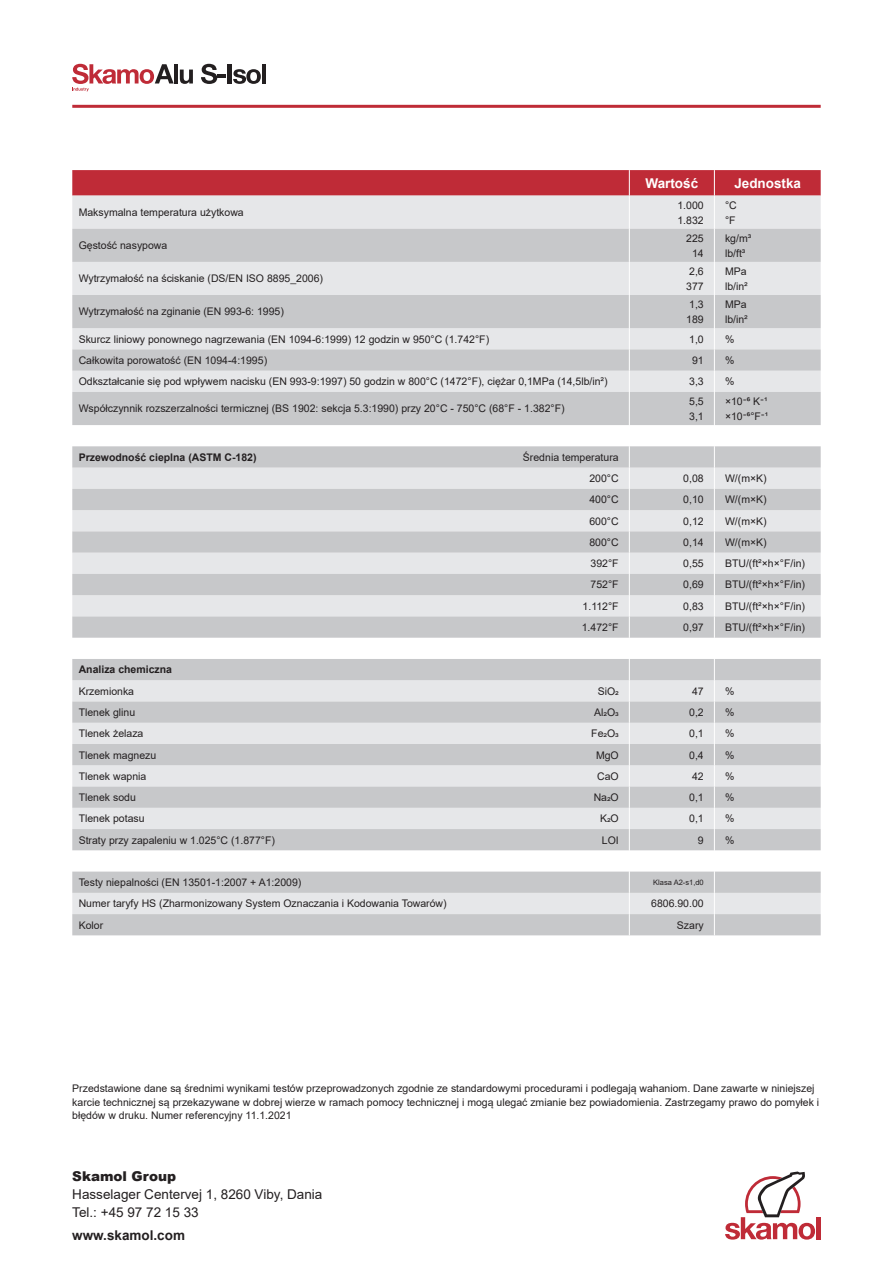
<style>
.page{position:relative;width:893px;height:1263px;background:#fff}
.page>*{position:absolute;margin:0;border:0;box-sizing:border-box;transform-origin:0 0}
.t1{font:13.5px/18px "Arial";color:#231f20}
.t2{font:700 13.5px "Arial";color:#fff}
.t3{font:700 13.5px "Arial";color:#231f20}
.t4{font:900 13.5px "Arial";color:#231f20}
.t5{font:10.5px/15px "Arial";color:#231f20}
.t6{font:700 10.5px "Arial";color:#231f20}
.t7{font:7.5px "Arial";color:#231f20}
</style>
<div class="page">
<hr style="left:174px;top:64px;width:4px;height:19px;background:#231f20">
<svg style="left:180px;top:70px;width:13px;height:14px"></svg>
<svg style="left:201px;top:64px;width:25px;height:20px"></svg>
<hr style="left:228px;top:64px;width:4px;height:19px;background:#231f20">
<svg style="left:233px;top:69px;width:28px;height:15px"></svg>
<hr style="left:262px;top:64px;width:4px;height:19px;background:#231f20">
<svg style="left:72px;top:64px;width:102px;height:27px"></svg>
<svg style="left:72px;top:170px;width:749px;height:26px;background:#c0313c"></svg>
<hr style="left:72px;top:105px;width:749px;height:3px;background:#bf2b37">
<div style="left:816px;top:1217px;width:5px;height:22px;background:#bf2b37"></div>
<svg style="left:725px;top:1171px;width:90px;height:68px"></svg>
<div style="left:72px;top:196px;width:749px;height:33px;background:#e6e7e9"></div>
<svg style="left:72px;top:229px;width:749px;height:706px;background:#d7d8da"></svg>
<hr style="left:629px;top:196px;width:1px;height:33px;background:#fff">
<hr style="left:714px;top:196px;width:1px;height:33px;background:#fff">
<hr style="left:629px;top:229px;width:1px;height:33px;background:#fff">
<hr style="left:714px;top:229px;width:1px;height:33px;background:#fff">
<hr style="left:629px;top:262px;width:1px;height:33px;background:#fff">
<hr style="left:714px;top:262px;width:1px;height:33px;background:#fff">
<hr style="left:629px;top:295px;width:1px;height:33px;background:#fff">
<hr style="left:714px;top:295px;width:1px;height:33px;background:#fff">
<svg style="left:629px;top:328px;width:1px;height:64px"></svg>
<svg style="left:714px;top:328px;width:1px;height:64px"></svg>
<hr style="left:629px;top:392px;width:1px;height:33px;background:#fff">
<hr style="left:714px;top:392px;width:1px;height:33px;background:#fff">
<svg style="left:629px;top:425px;width:1px;height:510px"></svg>
<svg style="left:714px;top:425px;width:1px;height:510px"></svg>
<p class="t2" style="left:645px;top:173px;width:54px">Wartość</p>
<p class="t2" style="left:734px;top:173px;width:68px">Jednostka</p>
<p class="t5" style="left:79px;top:205px;width:167px">Maksymalna temperatura użytkowa</p>
<p class="t5" style="left:677px;top:197px;width:28px">1.000<br>1.832</p>
<p class="t5" style="left:725px;top:197px;width:13px">°C °F</p>
<p class="t5" style="left:79px;top:238px;width:90px">Gęstość nasypowa</p>
<p class="t5" style="left:686px;top:230px;width:19px;text-align:center">225<br>14</p>
<p class="t5" style="left:725px;top:230px;width:28px">kg/m³ lb/ft³</p>
<p class="t5" style="left:79px;top:271px;width:246px">Wytrzymałość na ściskanie (DS/EN ISO 8895_2006)</p>
<p class="t5" style="left:686px;top:264px;width:19px">2,6<br>377</p>
<p class="t5" style="left:725px;top:264px;width:24px">MPa lb/in²</p>
<p class="t5" style="left:79px;top:304px;width:207px">Wytrzymałość na zginanie (EN 993-6: 1995)</p>
<p class="t5" style="left:686px;top:297px;width:19px">1,3<br>189</p>
<p class="t5" style="left:725px;top:297px;width:24px">MPa lb/in²</p>
<p class="t5" style="left:79px;top:331px;width:412px">Skurcz liniowy ponownego nagrzewania (EN 1094-6:1999) 12 godzin w 950°C (1.742°F)</p>
<p class="t5" style="left:689px;top:331px;width:16px">1,0</p>
<p class="t5" style="left:725px;top:331px;width:11px">%</p>
<p class="t5" style="left:79px;top:353px;width:190px">Całkowita porowatość (EN 1094-4:1995)</p>
<p class="t5" style="left:692px;top:353px;width:13px">91</p>
<p class="t5" style="left:725px;top:353px;width:11px">%</p>
<p class="t5" style="left:79px;top:374px;width:530px">Odkształcanie się pod wpływem nacisku (EN 993-9:1997) 50 godzin w 800°C (1472°F), ciężar 0,1MPa (14,5lb/in²)</p>
<p class="t5" style="left:689px;top:374px;width:16px">3,3</p>
<p class="t5" style="left:725px;top:374px;width:11px">%</p>
<p class="t5" style="left:79px;top:401px;width:487px">Współczynnik rozszerzalności termicznej (BS 1902: sekcja 5.3:1990) przy 20°C - 750°C (68°F - 1.382°F)</p>
<p class="t5" style="left:689px;top:394px;width:16px">5,5<br>3,1</p>
<p class="t5" style="left:725px;top:394px;width:45px">× 1 0 K⁶־ ¹־ ×10־⁶°F ¹־</p>
<p class="t6" style="left:79px;top:450px;width:179px">Przewodność cieplna (ASTM C-182)</p>
<p class="t5" style="left:523px;top:446px;width:97px;line-height:21.3px;text-align:right">Średnia temperatura<br>200°C</p>
<p class="t5" style="left:683px;top:471px;width:22px">0,08</p>
<p class="t5" style="left:725px;top:471px;width:43px">W/(m×K)</p>
<p class="t5" style="left:589px;top:492px;width:31px">400°C</p>
<p class="t5" style="left:683px;top:492px;width:22px">0,10</p>
<p class="t5" style="left:725px;top:492px;width:43px">W/(m×K)</p>
<p class="t5" style="left:589px;top:513px;width:31px">600°C</p>
<p class="t5" style="left:683px;top:513px;width:22px">0,12</p>
<p class="t5" style="left:725px;top:513px;width:43px">W/(m×K)</p>
<p class="t5" style="left:589px;top:535px;width:31px">800°C</p>
<p class="t5" style="left:683px;top:535px;width:22px">0,14</p>
<p class="t5" style="left:725px;top:535px;width:43px">W/(m×K)</p>
<p class="t5" style="left:591px;top:556px;width:30px">392°F</p>
<p class="t5" style="left:683px;top:556px;width:22px">0,55</p>
<p class="t5" style="left:725px;top:556px;width:82px">BTU/(ft²×h×°F/in)</p>
<p class="t5" style="left:591px;top:577px;width:30px">752°F</p>
<p class="t5" style="left:683px;top:577px;width:22px">0,69</p>
<p class="t5" style="left:725px;top:577px;width:82px">BTU/(ft²×h×°F/in)</p>
<p class="t5" style="left:583px;top:598px;width:38px">1.112°F</p>
<p class="t5" style="left:683px;top:598px;width:22px">0,83</p>
<p class="t5" style="left:725px;top:598px;width:82px">BTU/(ft²×h×°F/in)</p>
<p class="t5" style="left:582px;top:620px;width:38px">1.472°F</p>
<p class="t5" style="left:683px;top:620px;width:22px">0,97</p>
<p class="t5" style="left:725px;top:620px;width:82px">BTU/(ft²×h×°F/in)</p>
<p class="t6" style="left:79px;top:662px;width:95px">Analiza chemiczna</p>
<p class="t5" style="left:79px;top:683px;width:57px">Krzemionka</p>
<p class="t5" style="left:598px;top:683px;width:22px">SiO2</p>
<p class="t5" style="left:692px;top:683px;width:13px">47</p>
<p class="t5" style="left:725px;top:683px;width:11px">%</p>
<p class="t5" style="left:79px;top:705px;width:58px">Tlenek glinu</p>
<p class="t5" style="left:594px;top:705px;width:26px">Al2O3</p>
<p class="t5" style="left:689px;top:705px;width:16px">0,2</p>
<p class="t5" style="left:725px;top:705px;width:11px">%</p>
<p class="t5" style="left:79px;top:726px;width:66px">Tlenek żelaza</p>
<p class="t5" style="left:591px;top:726px;width:29px">Fe2O3</p>
<p class="t5" style="left:689px;top:726px;width:16px">0,1</p>
<p class="t5" style="left:725px;top:726px;width:11px">%</p>
<p class="t5" style="left:79px;top:747px;width:79px">Tlenek magnezu</p>
<p class="t5" style="left:596px;top:747px;width:24px">MgO</p>
<p class="t5" style="left:689px;top:747px;width:16px">0,4</p>
<p class="t5" style="left:725px;top:747px;width:11px">%</p>
<p class="t5" style="left:79px;top:768px;width:69px">Tlenek wapnia</p>
<p class="t5" style="left:597px;top:768px;width:23px">CaO</p>
<p class="t5" style="left:692px;top:768px;width:13px">42</p>
<p class="t5" style="left:725px;top:768px;width:11px">%</p>
<p class="t5" style="left:79px;top:790px;width:59px">Tlenek sodu</p>
<p class="t5" style="left:594px;top:790px;width:27px">Na2O</p>
<p class="t5" style="left:689px;top:790px;width:16px">0,1</p>
<p class="t5" style="left:725px;top:790px;width:11px">%</p>
<p class="t5" style="left:79px;top:811px;width:67px">Tlenek potasu</p>
<p class="t5" style="left:600px;top:811px;width:20px">K2O</p>
<p class="t5" style="left:689px;top:811px;width:16px">0,1</p>
<p class="t5" style="left:725px;top:811px;width:11px">%</p>
<p class="t5" style="left:79px;top:832px;width:198px">Straty przy zapaleniu w 1.025°C (1.877°F)</p>
<p class="t5" style="left:602px;top:832px;width:18px">LOI</p>
<p class="t5" style="left:698px;top:832px;width:7px">9</p>
<p class="t5" style="left:725px;top:832px;width:11px">%</p>
<p class="t5" style="left:79px;top:875px;width:224px">Testy niepalności (EN 13501-1:2007 + A1:2009)</p>
<p class="t7" style="left:653px;top:877px;width:52px">Klasa A2-s1,d0</p>
<p class="t5" style="left:79px;top:896px;width:370px">Numer taryfy HS (Zharmonizowany System Oznaczania i Kodowania Towarów)</p>
<p class="t5" style="left:651px;top:896px;width:54px">6806.90.00</p>
<p class="t5" style="left:79px;top:917px;width:26px">Kolor</p>
<p class="t5" style="left:677px;top:917px;width:28px">Szary</p>
<p class="t5" style="left:72px;top:1081px;width:748px;line-height:13.5px">Przedstawione dane są średnimi wynikami testów przeprowadzonych zgodnie ze standardowymi procedurami i podlegają wahaniom. Dane zawarte w niniejszej karcie technicznej są przekazywane w dobrej wierze w ramach pomocy technicznej i mogą ulegać zmianie bez powiadomienia. Zastrzegamy prawo do pomyłek i błędów w druku. Numer referencyjny 11.1.2021</p>
<p class="t4" style="left:72px;top:1166px;width:105px">Skamol Group</p>
<p class="t1" style="left:72px;top:1185px;width:252px">Hasselager Centervej 1, 8260 Viby, Dania<br>Tel.: +45 97 72 15 33</p>
<p class="t3" style="left:72px;top:1225px;width:114px">www.skamol.com</p>
</div>
